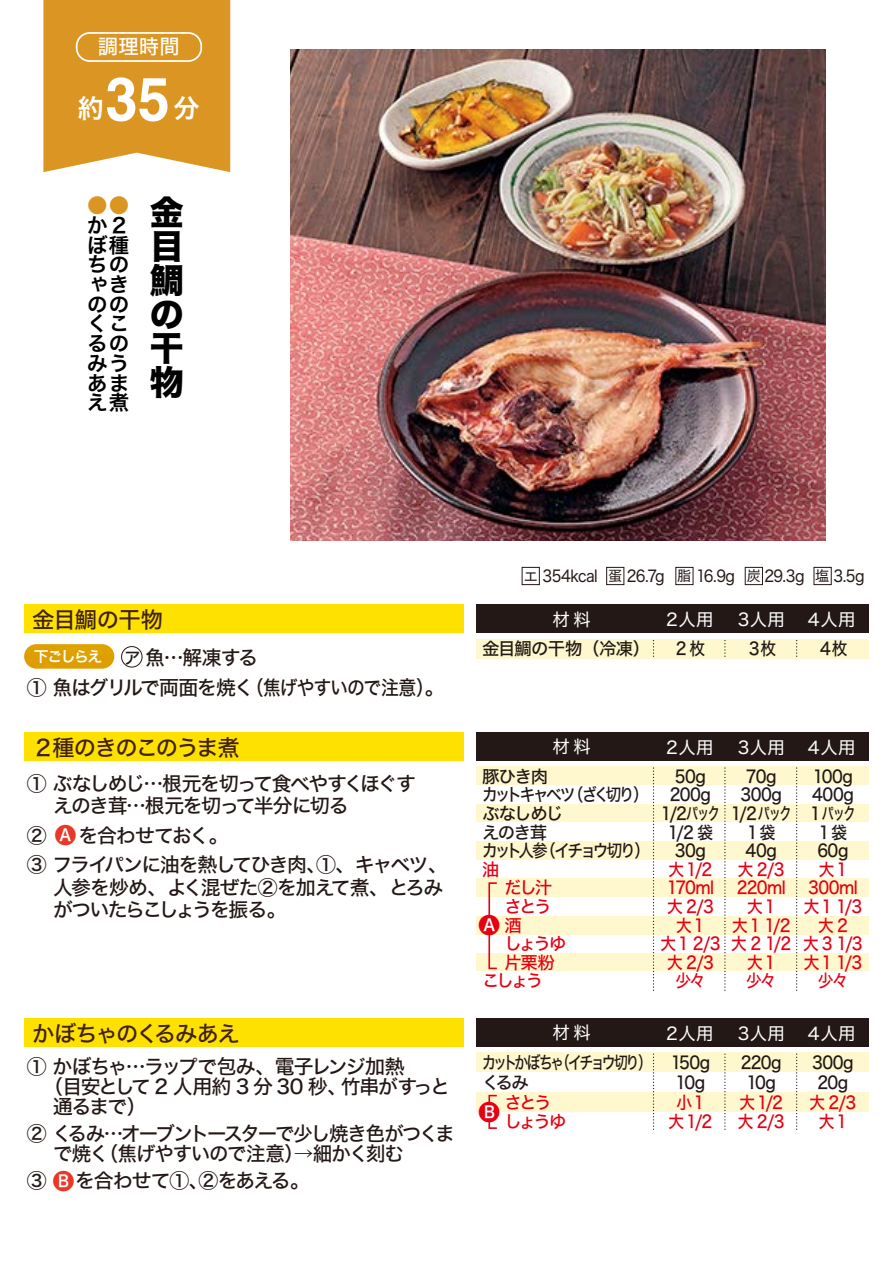
<style>
.page{position:relative;width:893px;height:1263px;background:#fff}
.page>*{position:absolute;margin:0;border:0;box-sizing:border-box;transform-origin:0 0}
.t1{font:700 60.9px "Helvetica";color:#fff;scale:.95 1}
.t2{font:34.05px/34px "Hira Kaku Std N W8";color:#000;text-align:justify}
.t3{font:26.1px "Hira Kaku Std N W6";color:#fff}
.t4{font:23.55px "Hira Kaku Std N W4";color:#e50012}
.t5{font:23.55px "Hira Kaku Std N W4";color:#e73828}
.t6{font:22.35px "Hira Kaku Std N W5";letter-spacing:-.065em;color:#40210f}
.t7{font:20.55px/19.6px "Hira Kaku Std N W6";color:#000}
.t8{font:20.55px "Hira Kaku Std N W6";color:#db9522}
.t9{font:20.25px "Hira Kaku Std N W5";color:#fff}
.t10{font:19.8px/22.4px "Hira Kaku Std N W5";letter-spacing:-.075em;color:#231815}
.t11{font:19.8px "Hira Kaku Std N W5";letter-spacing:-.05em;color:#231815}
.t12{font:17.4px/18.6px "Hira Kaku Std N W5";letter-spacing:-.07em;color:#e50012;text-align:center;scale:.9 1}
.t13{font:17.4px/18.6px "Hira Kaku Std N W5";letter-spacing:-.15em;color:#231815}
.t14{font:17.4px/18.6px "Hira Kaku Std N W5";letter-spacing:-.03em;color:#231815;text-align:center;scale:.9 1}
.t15{font:17.4px "Hira Kaku Std N W4";letter-spacing:.01em;color:#fff}
.t16{font:17.4px/19.8px "Hira Kaku Std N W5";letter-spacing:-.07em;color:#231815;text-align:center;scale:.9 1}
.t17{font:17.4px/19.8px "Hira Kaku Std N W5";letter-spacing:-.07em;color:#e50012}
.t18{font:17.4px/18.6px "Hira Kaku Std N W5";letter-spacing:-.03em;color:#e50012;text-align:center;scale:.9 1}
.t19{font:17.4px/18.6px "Hira Kaku Std N W5";letter-spacing:-.04em;color:#e50012;text-align:center;scale:.9 1}
.t20{font:17.4px/18.6px "Hira Kaku Std N W5";letter-spacing:-.04em;color:#231815;text-align:center;scale:.9 1}
.t21{font:17.4px/19.8px "Hira Kaku Std N W5";letter-spacing:-.19em;color:#231815;scale:.8 1}
.t22{font:17.4px "Hira Kaku Std N W5";letter-spacing:-.05em;color:#231815}
.t23{font:16.2px "Hira Kaku Std N W4";letter-spacing:-.04em;color:#231815;scale:.9 1}
.t24{font:14.85px "Hira Kaku Std N W6";letter-spacing:-.095em;color:#fff}
.s1{font-size:14.1px}
.s2{font-size:16.35px}
.s3{font-family:"Hira Kaku Std N W6";font-size:16.2px;color:#fff}
.s4{font-family:"Hira Kaku Std N W4";font-size:23.55px;color:#e73828}
</style>
<div class="page">
<div style="left:43px;top:0;width:187px;height:172px;background:#db9522"></div>
<div style="left:76px;top:32px;width:126px;height:30px;border:2px solid #fff;border-radius:13px"></div>
<img style="left:290px;top:50px;width:536px;height:491px">
<div style="left:522px;top:567px;width:18px;height:18px;border:1px solid #231815"></div>
<div style="left:606px;top:567px;width:18px;height:18px;border:1px solid #231815"></div>
<div style="left:675px;top:567px;width:18px;height:18px;border:1px solid #231815"></div>
<div style="left:745px;top:567px;width:18px;height:18px;border:1px solid #231815"></div>
<div style="left:813px;top:567px;width:19px;height:18px;border:1px solid #231815"></div>
<div style="left:476px;top:639px;width:392px;height:20px;background:#fff8cf"></div>
<div style="left:476px;top:604px;width:393px;height:29px;background:#231815"></div>
<svg style="left:796px;top:640px;width:1px;height:17px"></svg>
<svg style="left:724px;top:640px;width:2px;height:17px"></svg>
<svg style="left:653px;top:640px;width:1px;height:17px"></svg>
<div style="left:25px;top:604px;width:439px;height:29px;background:#ffe100"></div>
<div style="left:24px;top:644px;width:90px;height:25px;background:#de9d00;border-radius:12px"></div>
<div style="left:25px;top:732px;width:439px;height:29px;background:#ffe100"></div>
<div style="left:476px;top:766px;width:392px;height:19px;background:#fff8cf"></div>
<div style="left:476px;top:804px;width:392px;height:18px;background:#fff8cf"></div>
<div style="left:476px;top:841px;width:392px;height:19px;background:#fff8cf"></div>
<div style="left:476px;top:878px;width:392px;height:19px;background:#fff8cf"></div>
<div style="left:476px;top:953px;width:392px;height:19px;background:#fff8cf"></div>
<div style="left:476px;top:916px;width:392px;height:18px;background:#fff8cf"></div>
<div style="left:476px;top:732px;width:393px;height:29px;background:#231815"></div>
<svg style="left:796px;top:768px;width:1px;height:223px"></svg>
<svg style="left:724px;top:768px;width:2px;height:223px"></svg>
<svg style="left:653px;top:768px;width:1px;height:223px"></svg>
<div style="left:121px;top:646px;width:21px;height:21px;border:1px solid #231815;border-radius:50%"></div>
<div style="left:488px;top:882px;width:10px;height:87px;border:2px solid #e50012"></div>
<div style="left:25px;top:1018px;width:439px;height:29px;background:#ffe100"></div>
<div style="left:476px;top:1052px;width:392px;height:20px;background:#fff8cf"></div>
<div style="left:476px;top:1092px;width:392px;height:20px;background:#fff8cf"></div>
<div style="left:476px;top:1018px;width:393px;height:29px;background:#231815"></div>
<svg style="left:796px;top:1054px;width:1px;height:76px"></svg>
<svg style="left:724px;top:1054px;width:2px;height:76px"></svg>
<svg style="left:653px;top:1054px;width:1px;height:76px"></svg>
<div style="left:488px;top:1095px;width:10px;height:34px;border:2px solid #e50012"></div>
<p class="t9" style="left:98px;top:31px;width:84px">調理時間</p>
<h1 class="t1" style="left:105px;top:62px;width:69px">35</h1>
<h3 class="t3" style="left:77px;top:88px;width:28px">約</h3>
<h3 class="t3" style="left:173px;top:88px;width:28px">分</h3>
<p class="t8" style="left:87px;top:190px;width:42px">●●</p>
<p class="t7" style="left:87px;top:216px;width:43px">か２ぼ種ちのゃきののくこるのみうあまえ煮</p>
<h2 class="t2" style="left:150px;top:196px;width:35px">金目鯛の干物</h2>
<p class="t23" style="left:524px;top:563px;width:380px"><span class="s1">エ</span> 354kcal <span class="s1">蛋</span> 26.7g <span class="s1">脂</span> 16.9g <span class="s1">炭</span> 29.3g <span class="s1">塩</span> 3.5g</p>
<p class="t6" style="left:32px;top:603px;width:133px">金目鯛の干物</p>
<p class="t15" style="left:552px;top:606px;width:40px">材料</p>
<p class="t15" style="left:666px;top:606px;width:49px">2人用</p>
<p class="t15" style="left:738px;top:606px;width:119px">3人用 ４人用</p>
<p class="t24" style="left:34px;top:645px;width:70px">下ごしらえ</p>
<p class="t10" style="left:124px;top:646px;width:135px"><span class="s2">ア</span>魚…解凍する</p>
<p class="t10" style="left:27px;top:676px;width:419px">① 魚はグリルで両面を焼く（焦げやすいので注意）。</p>
<p class="t6" style="left:32px;top:730px;width:209px">２種のきのこのうま煮</p>
<p class="t10" style="left:53px;top:772px;width:364px;text-indent:-26px">① ぶなしめじ…根元を切って食べやすくほぐすえのき茸…根元を切って半分に切る</p>
<p class="t10" style="left:27px;top:820px;width:422px;line-height:29.8px">② 　 を合わせておく。<br>③ フライパンに油を熱してひき肉、①、キャベツ、</p>
<p class="t10" style="left:53px;top:876px;width:392px">人参を炒め、よく混ぜた②を加えて煮、とろみがついたらこしょうを振る。</p>
<p class="t5" style="left:54px;top:817px;width:25px">●<span class="s3">A</span></p>
<p class="t22" style="left:482px;top:635px;width:170px">金目鯛の干物（冷凍）</p>
<p class="t16" style="left:676px;top:639px;width:34px">2枚</p>
<p class="t16" style="left:746px;top:639px;width:34px">３枚</p>
<p class="t16" style="left:818px;top:639px;width:35px">４枚</p>
<p class="t15" style="left:552px;top:733px;width:40px">材料</p>
<p class="t15" style="left:666px;top:734px;width:49px">2人用</p>
<p class="t15" style="left:738px;top:734px;width:119px">3人用 ４人用</p>
<p class="t13" style="left:482px;top:767px;width:170px">豚ひき肉<br>カットキャベツ（ざく切り）ぶなしめじ<br>えのき茸<br>カット人参（イチョウ切り）</p>
<p class="t17" style="left:482px;top:859px;width:19px">油</p>
<p class="t17" style="left:504px;top:878px;width:49px">だし汁</p>
<p class="t17" style="left:504px;top:897px;width:49px">さとう</p>
<p class="t17" style="left:504px;top:915px;width:19px">酒</p>
<p class="t17" style="left:504px;top:934px;width:64px">しょうゆ</p>
<p class="t17" style="left:504px;top:952px;width:52px">片栗粉</p>
<p class="t17" style="left:482px;top:971px;width:63px">こしょう</p>
<p class="t14" style="left:731px;top:767px;width:69px">70g<br>300g<br>1/2パック<br>1袋<br>40g</p>
<p class="t19" style="left:731px;top:860px;width:68px">大 2/3<br>220ml大1<br>大 1 1/2大 2 1/2大1<br>少々</p>
<p class="t14" style="left:810px;top:767px;width:52px">100g<br>400g<br>1 パック<br>1袋<br>60g</p>
<p class="t18" style="left:803px;top:860px;width:68px">大1<br>300ml大 1 1/3大2<br>大 3 1/3大 1 1/3少々</p>
<p class="t20" style="left:661px;top:767px;width:67px">50g<br>200g<br>1/2パック<br>1/2 袋<br>30g</p>
<p class="t12" style="left:660px;top:860px;width:68px">大 1/2<br>170ml大 2/3大1<br>大 1 2/3大 2/3少々</p>
<p class="t4" style="left:477px;top:907px;width:25px">●<span class="s3">A</span></p>
<p class="t6" style="left:32px;top:1016px;width:209px">かぼちゃのくるみあえ</p>
<p class="t15" style="left:552px;top:1020px;width:40px">材料</p>
<p class="t15" style="left:666px;top:1020px;width:49px">2人用</p>
<p class="t15" style="left:738px;top:1020px;width:119px">3人用 ４人用</p>
<p class="t21" style="left:482px;top:1052px;width:214px">カットかぼちゃ（イチョウ切り）くるみ</p>
<p class="t17" style="left:504px;top:1092px;width:64px">さとうしょうゆ</p>
<p class="t16" style="left:812px;top:1052px;width:48px">300g<br>20g</p>
<p class="t12" style="left:809px;top:1092px;width:54px;line-height:19.8px">大 2/3大1</p>
<p class="t16" style="left:741px;top:1052px;width:47px">220g<br>10g</p>
<p class="t12" style="left:738px;top:1092px;width:54px;line-height:19.8px;text-align:left">大 1/2大 2/3</p>
<p class="t16" style="left:671px;top:1052px;width:45px;text-align:left">150g<br>10g</p>
<p class="t12" style="left:669px;top:1092px;width:50px;line-height:19.8px">小1大 1/2</p>
<p class="t11" style="left:27px;top:1051px;width:379px">① かぼちゃ…ラップで包み、電子レンジ加熱</p>
<p class="t10" style="left:43px;top:1075px;width:408px">（目安として 2 人用約 3 分 30 秒、竹串がすっと</p>
<p class="t10" style="left:53px;top:1095px;width:105px">通るまで）　</p>
<p class="t10" style="left:53px;top:1124px;width:403px;line-height:19.8px;text-indent:-26px">② くるみ…オーブントースターで少し焼き色がつくまで焼く（焦げやすいので注意）→細かく刻む</p>
<p class="t10" style="left:27px;top:1170px;width:284px">③ 　<span class="s4">●</span><span class="s3">B</span> を合わせて①、②をあえる。</p>
<p class="t4" style="left:477px;top:1094px;width:25px">●<span class="s3">B</span></p>
</div>
